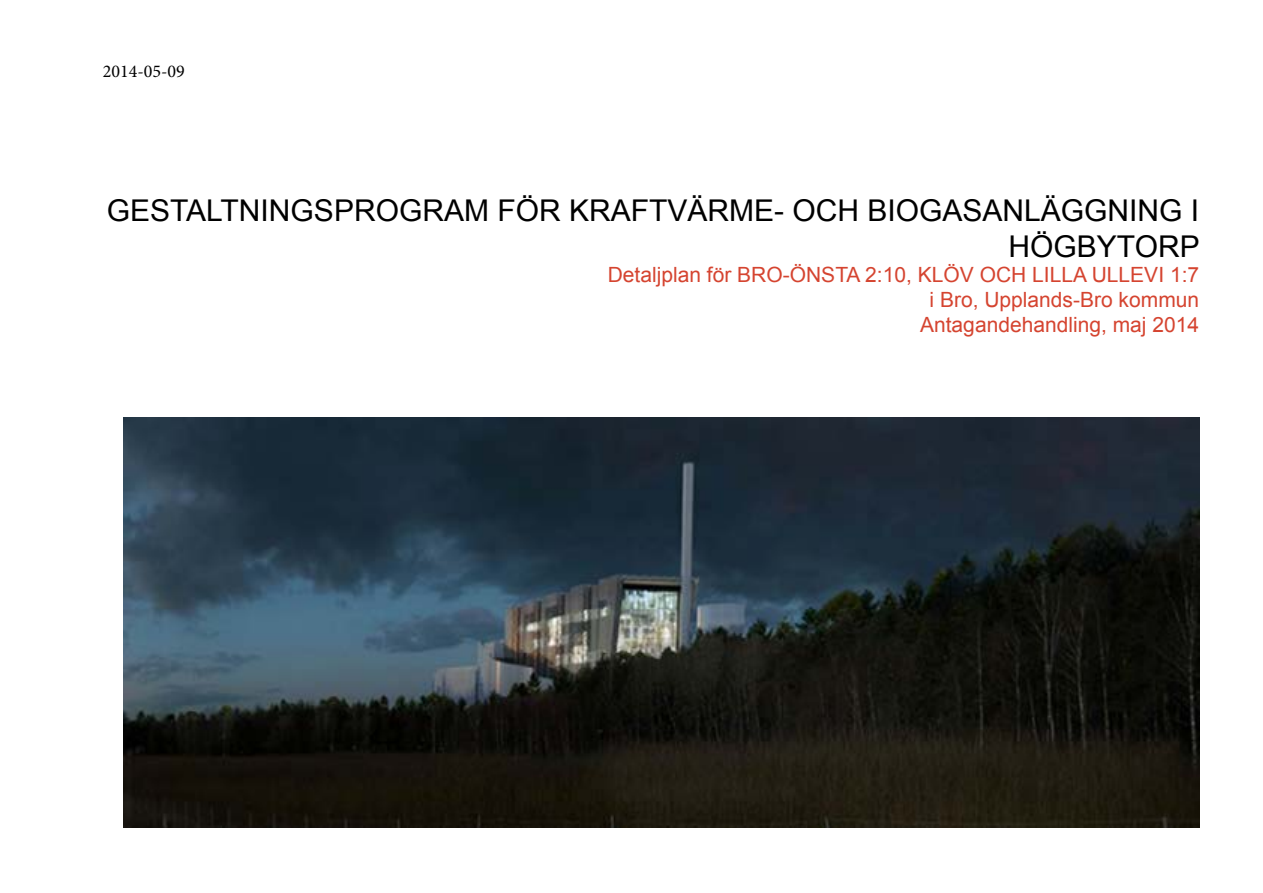
<style>
.page{position:relative;width:1263px;height:893px;background:#fff}
.page>*{position:absolute;margin:0;border:0;box-sizing:border-box;transform-origin:0 0}
.t1{font:30px/36px "Arial";color:#000;text-align:right}
.t2{font:21px/25.2px "Arial";color:#d54430;text-align:right}
.t3{font:18px "Minion Pro";color:#000}
</style>
<div class="page">
<img style="left:124px;top:417px;width:1075px;height:410px">
<p class="t3" style="left:103px;top:59px;width:83px">2014-05-09</p>
<h1 class="t1" style="left:107px;top:193px;width:1094px">GESTALTNINGSPROGRAM FÖR KRAFTVÄRME- OCH BIOGASANLÄGGNING I<br>HÖGBYTORP</h1>
<p class="t2" style="left:608px;top:262px;width:593px">Detaljplan för BRO-ÖNSTA 2:10, KLÖV OCH LILLA ULLEVI 1:7 i Bro, Upplands-Bro kommun<br>Antagandehandling, maj 2014</p>
</div>
